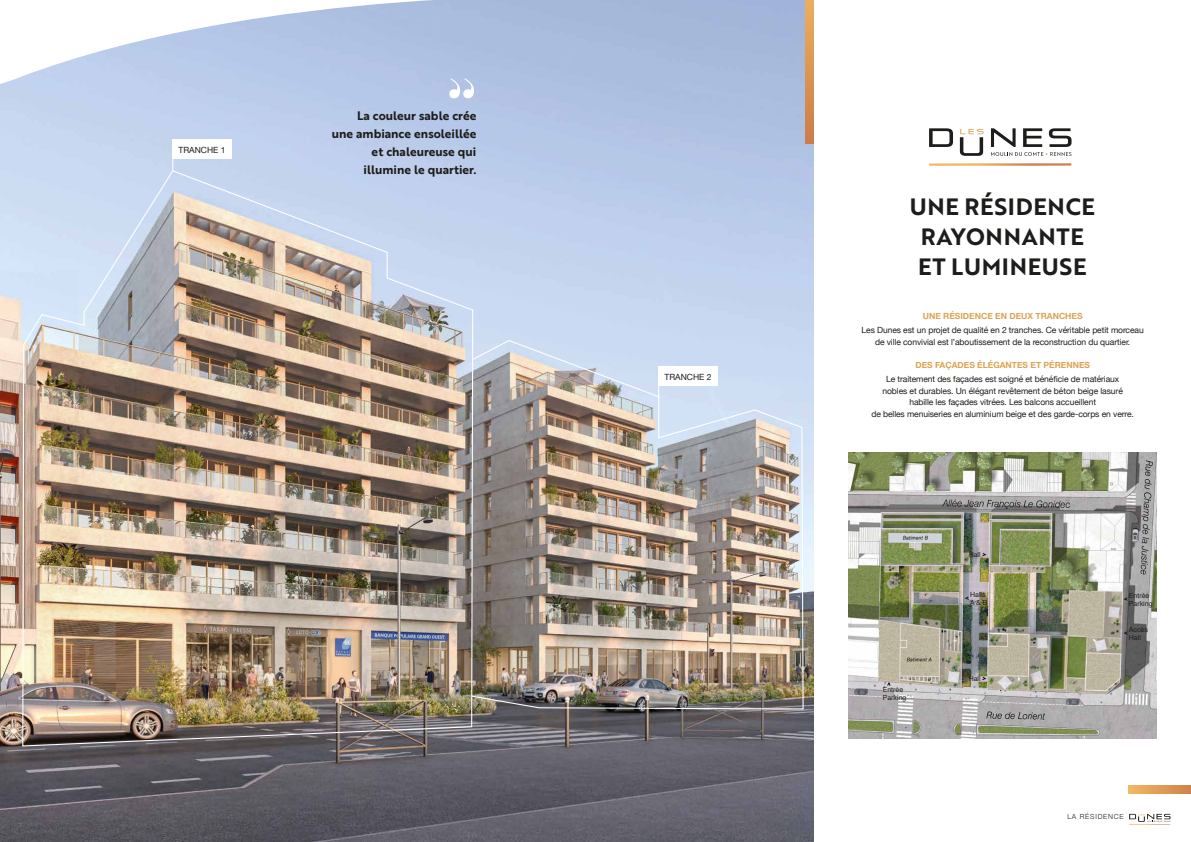
<style>
.page{position:relative;width:1191px;height:842px;background:#fff}
.page>*{position:absolute;margin:0;border:0;box-sizing:border-box;transform-origin:0 0}
.t1{font:23px/30px "Brother 1816 Bold";letter-spacing:.03em;color:#1d1d1b;text-align:center}
.t2{font:12px/18px "Brother 1816 Bold";color:#1d1d1b;text-align:right}
.t3{font:8.5px/11.5px "Helvetica Neue";letter-spacing:-.01em;color:#1d1d1b;text-align:center}
.t4{font:700 8.5px "Helvetica Neue";color:#dda253}
.t5{font:7px/8px "Helvetica";color:#1d1d1b}
.t6{font:300 7px "Helvetica Neue";letter-spacing:.11em;color:#1d1d1b}
</style>
<div class="page">
<img style="left:0;top:0;width:814px;height:842px">
<svg style="left:1129px;top:814px;width:41px;height:11px"></svg>
<svg style="left:1128px;top:785px;width:63px;height:9px"></svg>
<img style="left:849px;top:452px;width:307px;height:286px">
<svg style="left:805px;top:0;width:9px;height:144px"></svg>
<img style="left:22px;top:170px;width:452px;height:577px">
<hr style="left:172px;top:139px;width:1px;height:32px;background:#fff">
<svg style="left:929px;top:128px;width:24px;height:19px"></svg>
<svg style="left:960px;top:129px;width:23px;height:27px"></svg>
<svg style="left:991px;top:128px;width:80px;height:28px"></svg>
<svg style="left:929px;top:163px;width:142px;height:3px"></svg>
<img style="left:471px;top:339px;width:333px;height:371px">
<svg style="left:0;top:0;width:595px;height:149px"></svg>
<svg style="left:886px;top:681px;width:5px;height:6px"></svg>
<svg style="left:981px;top:676px;width:6px;height:5px"></svg>
<svg style="left:981px;top:552px;width:6px;height:5px"></svg>
<svg style="left:963px;top:595px;width:7px;height:6px"></svg>
<svg style="left:1122px;top:596px;width:6px;height:5px"></svg>
<svg style="left:1122px;top:630px;width:6px;height:6px"></svg>
<div style="left:172px;top:139px;width:60px;height:20px;background:#fff"></div>
<div style="left:658px;top:366px;width:59px;height:20px;background:#fff"></div>
<svg style="left:449px;top:78px;width:25px;height:20px"></svg>
<p class="t3" style="left:178px;top:145px;width:49px">TRANCHE 1</p>
<h2 class="t2" style="left:332px;top:107px;width:146px">La couleur sable crée<br>une ambiance ensoleillée et chaleureuse qui illumine le quartier.</h2>
<p class="t3" style="left:664px;top:371px;width:49px">TRANCHE 2</p>
<h1 class="t1" style="left:909px;top:191px;width:187px">UNE RÉSIDENCE<br>RAYONNANTE<br>ET LUMINEUSE</h1>
<p class="t4" style="left:922px;top:309px;width:161px">UNE RÉSIDENCE EN DEUX TRANCHES</p>
<p class="t3" style="left:861px;top:325px;width:284px">Les Dunes est un projet de qualité en 2 tranches. Ce véritable petit morceau de ville convivial est l’aboutissement de la reconstruction du quartier.</p>
<p class="t4" style="left:915px;top:358px;width:176px">DES FAÇADES ÉLÉGANTES ET PÉRENNES</p>
<p class="t3" style="left:871px;top:374px;width:264px">Le traitement des façades est soigné et bénéficie de matériaux<br>nobles et durables. Un élégant revêtement de béton beige lasuré habille les façades vitrées. Les balcons accueillent<br>de belles menuiseries en aluminium beige et des garde-corps en verre.</p>
<p class="t5" style="left:968px;top:551px;width:14px">Hall</p>
<p class="t5" style="left:970px;top:591px;width:19px">Halls<br>A &amp; B</p>
<p class="t5" style="left:1128px;top:592px;width:25px">Entrée<br>Parking</p>
<p class="t5" style="left:1128px;top:626px;width:21px">Accès<br>Hall</p>
<p class="t5" style="left:882px;top:686px;width:25px">Entrée<br>Parking</p>
<p class="t5" style="left:968px;top:675px;width:14px">Hall</p>
<p class="t6" style="left:1067px;top:811px;width:58px">LA RÉSIDENCE</p>
</div>
